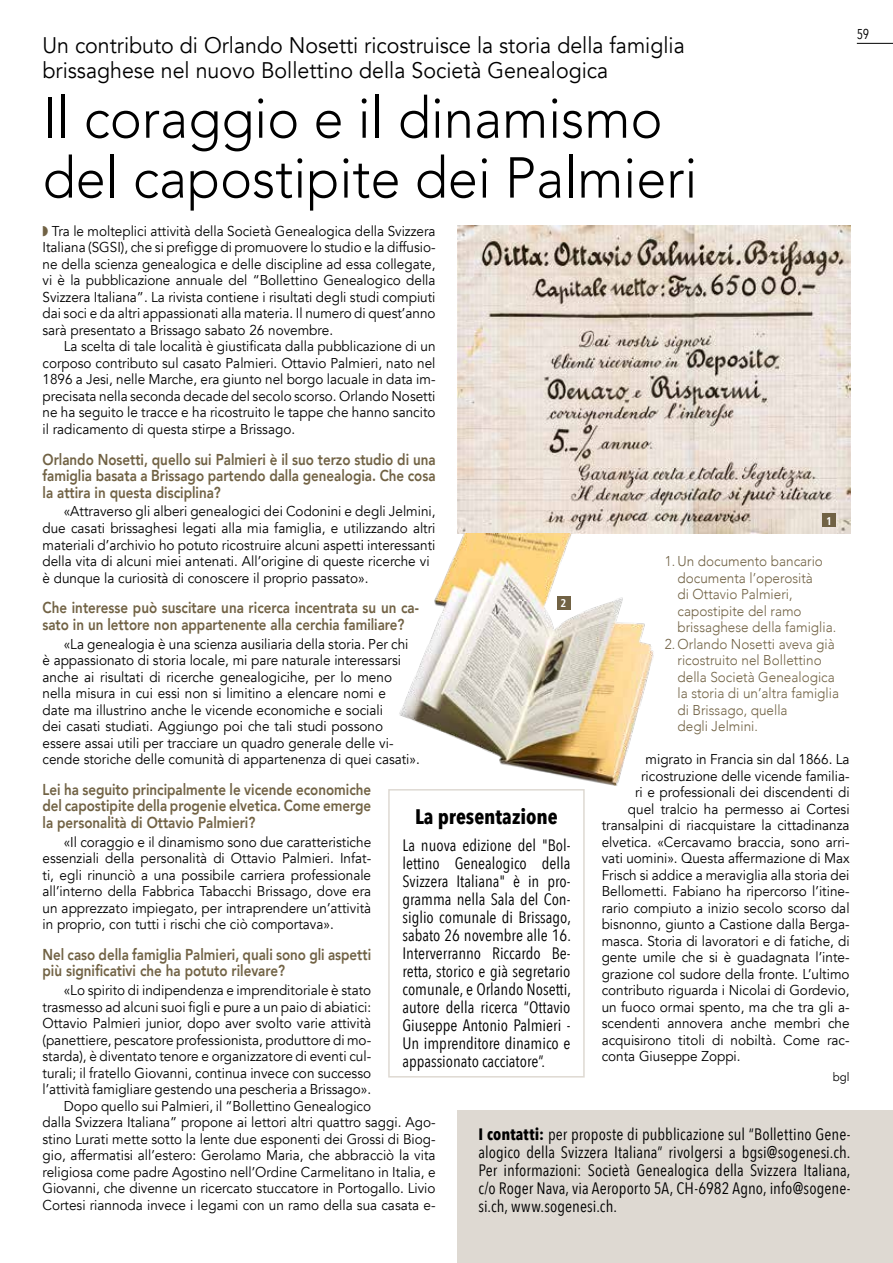
<style>
.page{position:relative;width:893px;height:1263px;background:#fff}
.page>*{position:absolute;margin:0;border:0;box-sizing:border-box;transform-origin:0 0}
.t1{font:300 57px/59.8px "Avenir";color:#000;scale:.95 1}
.t2{font:22.5px/25.5px "Avenir";color:#000;scale:.95 1}
.t3{font:700 21px "Avenir Next Condensed";color:#000}
.t4{font:16.5px/18px "Avenir Next Condensed";color:#000;text-align:justify}
.t5{font:800 15.75px/16.5px "Avenir";color:#716244;text-align:justify;scale:.85 1}
.t6{font:14.25px/16.5px "Avenir";color:#000;text-align:justify;scale:.95 1}
.t7{font:300 14.25px/16.5px "Avenir";color:#716244;scale:.95 1}
.t8{font:14.25px "Avenir Next Condensed";color:#000;scale:.95 1}
.t9{font:12px "Avenir";color:#000;scale:.95 1}
.t10{font:700 condensed 11.25px "Frutiger LT Std";color:#fff}
.s1{font-weight:700}
</style>
<div class="page">
<img style="left:457px;top:225px;width:393px;height:309px">
<img style="left:399px;top:533px;width:357px;height:253px">
<div style="left:457px;top:1110px;width:436px;height:153px;background:#ded9d2"></div>
<div style="left:388px;top:789px;width:197px;height:288px;border:2px solid #ded9d2"></div>
<div style="left:822px;top:513px;width:14px;height:14px;background:#716244"></div>
<div style="left:557px;top:596px;width:13px;height:14px;background:#716244"></div>
<hr style="left:857px;top:43px;width:36px;height:1px;background:#000">
<p class="t8" style="left:857px;top:22px;width:15px">59</p>
<h2 class="t2" style="left:43px;top:33px;width:678px">Un contributo di Orlando Nosetti ricostruisce la storia della famiglia brissaghese nel nuovo Bollettino della Società Genealogica</h2>
<h1 class="t1" style="left:43px;top:88px;width:691px">Il coraggio e il dinamismo del capostipite dei Palmieri</h1>
<p class="t6" style="left:43px;top:223px;width:415px;text-indent:9px">Tra le molteplici attività della Società Genealogica della Svizzera Italiana (SGSI), che si prefigge di promuovere lo studio e la diffusio&shy;ne della scienza genealogica e delle discipline ad essa collegate, vi è la pubblicazione annuale del “Bollettino Genealogico della Svizzera Italiana”. La rivista contiene i risultati degli studi compiuti dai soci e da altri appassionati alla materia. Il numero di quest’anno sarà presentato a Brissago sabato 26 novembre.</p>
<p class="t6" style="left:43px;top:339px;width:415px;text-indent:21px">La scelta di tale località è giustificata dalla pubblicazione di un corposo contributo sul casato Palmieri. Ottavio Palmieri, nato nel 1896 a Jesi, nelle Marche, era giunto nel borgo lacuale in data im&shy;precisata nella seconda decade del secolo scorso. Orlando Nosetti ne ha seguito le tracce e ha ricostruito le tappe che hanno sancito il radicamento di questa stirpe a Brissago.</p>
<p class="t5" style="left:43px;top:451px;width:464px">Orlando Nosetti, quello sui Palmieri è il suo terzo studio di una famiglia basata a Brissago partendo dalla genealogia. Che cosa la attira in questa disciplina?</p>
<p class="t6" style="left:43px;top:504px;width:415px;text-align:left;text-indent:21px">«Attraverso gli alberi genealogici dei Codonini e degli Jelmini, due casati brissaghesi legati alla mia famiglia, e utilizzando altri materiali d’archivio ho potuto ricostruire alcuni aspetti interessanti della vita di alcuni miei antenati. All’origine di queste ricerche vi è dunque la curiosità di conoscere il proprio passato».</p>
<p class="t5" style="left:43px;top:599px;width:444px">Che interesse può suscitare una ricerca incentrata su un ca&shy;sato in un lettore non appartenente alla cerchia familiare?</p>
<p class="t6" style="left:43px;top:636px;width:399px;text-align:left;text-indent:21px">«La genealogia è una scienza ausiliaria della storia. Per chi<br>è appassionato di storia locale, mi pare naturale interessarsi anche ai risultati di ricerche genealogicihe, per lo meno nella misura in cui essi non si limitino a elencare nomi e<br>date ma illustrino anche le vicende economiche e sociali<br>dei casati studiati. Aggiungo poi che tali studi possono essere assai utili per tracciare un quadro generale delle vi&shy;cende storiche delle comunità di appartenenza di quei casati».</p>
<p class="t5" style="left:43px;top:781px;width:388px">Lei ha seguito principalmente le vicende economiche del capostipite della progenie elvetica. Come emerge la personalità di Ottavio Palmieri?</p>
<p class="t6" style="left:43px;top:834px;width:347px;text-indent:21px">«Il coraggio e il dinamismo sono due caratteristiche essenziali della personalità di Ottavio Palmieri. Infat&shy;ti, egli rinunciò a una possibile carriera professionale all’interno della Fabbrica Tabacchi Brissago, dove era un apprezzato impiegato, per intraprendere un’attività in proprio, con tutti i rischi che ciò comportava».</p>
<p class="t5" style="left:43px;top:946px;width:388px">Nel caso della famiglia Palmieri, quali sono gli aspetti più significativi che ha potuto rilevare?</p>
<p class="t6" style="left:64px;top:982px;width:325px">«Lo spirito di indipendenza e imprenditoriale è stato</p>
<p class="t6" style="left:43px;top:999px;width:347px">trasmesso ad alcuni suoi figli e pure a un paio di abiatici:</p>
<p class="t6" style="left:43px;top:1015px;width:347px">Ottavio Palmieri junior, dopo aver svolto varie attività</p>
<p class="t6" style="left:43px;top:1032px;width:347px">(panettiere, pescatore professionista, produttore di mo-</p>
<p class="t6" style="left:43px;top:1048px;width:347px">starda), è diventato tenore e organizzatore di eventi cul-</p>
<p class="t6" style="left:43px;top:1065px;width:347px">turali; il fratello Giovanni, continua invece con successo</p>
<p class="t6" style="left:43px;top:1081px;width:347px">l’attività famigliare gestendo una pescheria a Brissago».</p>
<p class="t6" style="left:64px;top:1098px;width:325px">Dopo quello sui Palmieri, il “Bollettino Genealogico</p>
<p class="t6" style="left:43px;top:1114px;width:415px">dalla Svizzera Italiana” propone ai lettori altri quattro saggi. Ago-</p>
<p class="t6" style="left:43px;top:1131px;width:415px">stino Lurati mette sotto la lente due esponenti dei Grossi di Biog-</p>
<p class="t6" style="left:43px;top:1147px;width:415px">gio, affermatisi all’estero: Gerolamo Maria, che abbracciò la vita</p>
<p class="t6" style="left:43px;top:1164px;width:415px">religiosa come padre Agostino nell’Ordine Carmelitano in Italia, e</p>
<p class="t6" style="left:43px;top:1180px;width:415px">Giovanni, che divenne un ricercato stuccatore in Portogallo. Livio</p>
<p class="t6" style="left:43px;top:1197px;width:415px">Cortesi riannoda invece i legami con un ramo della sua casata e-</p>
<p class="t10" style="left:826px;top:514px;width:7px">1</p>
<p class="t7" style="left:677px;top:553px;width:169px;text-indent:-13px">1. Un documento bancario documenta l’operosità<br>di Ottavio Palmieri, capostipite del ramo brissaghese della famiglia.</p>
<p class="t7" style="left:677px;top:635px;width:172px;text-indent:-13px">2. Orlando Nosetti aveva già ricostruito nel Bollettino della Società Genealogica la storia di un’altra famiglia di Brissago, quella<br>degli Jelmini.</p>
<p class="t10" style="left:561px;top:597px;width:7px">2</p>
<p class="t6" style="left:646px;top:751px;width:216px">migrato in Francia sin dal 1866. La</p>
<p class="t6" style="left:641px;top:768px;width:221px">ricostruzione delle vicende familia-</p>
<p class="t6" style="left:635px;top:784px;width:227px">ri e professionali dei discendenti di</p>
<p class="t6" style="left:628px;top:801px;width:235px">quel tralcio ha permesso ai Cortesi</p>
<p class="t6" style="left:602px;top:817px;width:262px">transalpini di riacquistare la cittadinanza</p>
<p class="t6" style="left:602px;top:834px;width:262px">elvetica. «Cercavamo braccia, sono arri-</p>
<p class="t6" style="left:602px;top:850px;width:262px">vati uomini». Questa affermazione di Max</p>
<p class="t6" style="left:602px;top:867px;width:262px">Frisch si addice a meraviglia alla storia dei</p>
<p class="t6" style="left:602px;top:883px;width:262px">Bellometti. Fabiano ha ripercorso l’itine-</p>
<p class="t6" style="left:602px;top:900px;width:262px">rario compiuto a inizio secolo scorso dal</p>
<p class="t6" style="left:602px;top:916px;width:262px">bisnonno, giunto a Castione dalla Berga-</p>
<p class="t6" style="left:602px;top:933px;width:262px">masca. Storia di lavoratori e di fatiche, di</p>
<p class="t6" style="left:602px;top:949px;width:262px">gente umile che si è guadagnata l’inte-</p>
<p class="t6" style="left:602px;top:966px;width:262px">grazione col sudore della fronte. L’ultimo</p>
<p class="t6" style="left:602px;top:982px;width:262px">contributo riguarda i Nicolai di Gordevio,</p>
<p class="t6" style="left:602px;top:999px;width:262px">un fuoco ormai spento, ma che tra gli a-</p>
<p class="t6" style="left:602px;top:1015px;width:262px">scendenti annovera anche membri che</p>
<p class="t6" style="left:602px;top:1032px;width:262px">acquisirono titoli di nobiltà. Come rac-</p>
<p class="t6" style="left:602px;top:1048px;width:148px">conta Giuseppe Zoppi.</p>
<p class="t9" style="left:833px;top:1069px;width:19px">bgl</p>
<h3 class="t3" style="left:415px;top:804px;width:144px">La presentazione</h3>
<p class="t4" style="left:402px;top:835px;width:170px">La nuova edizione del "Bol&shy;lettino Genealogico della Svizzera Italiana" è in pro&shy;gramma nella Sala del Con&shy;siglio comunale di Brissago, sabato 26 novembre alle 16.<br>Interverranno Riccardo Be&shy;retta, storico e già segretario comunale, e Orlando Nosetti, autore della ricerca “Ottavio Giuseppe Antonio Palmieri - Un imprenditore dinamico e appassionato cacciatore”.</p>
<p class="t4" style="left:478px;top:1124px;width:374px"><span class="s1">I contatti:</span> per proposte di pubblicazione sul “Bollettino Gene&shy;alogico della Svizzera Italiana” rivolgersi a bgsi@sogenesi.ch.<br>Per informazioni: Società Genealogica della Svizzera Italiana, c/o Roger Nava, via Aeroporto 5A, CH-6982 Agno, info@sogene&shy;si.ch, www.sogenesi.ch.</p>
</div>
